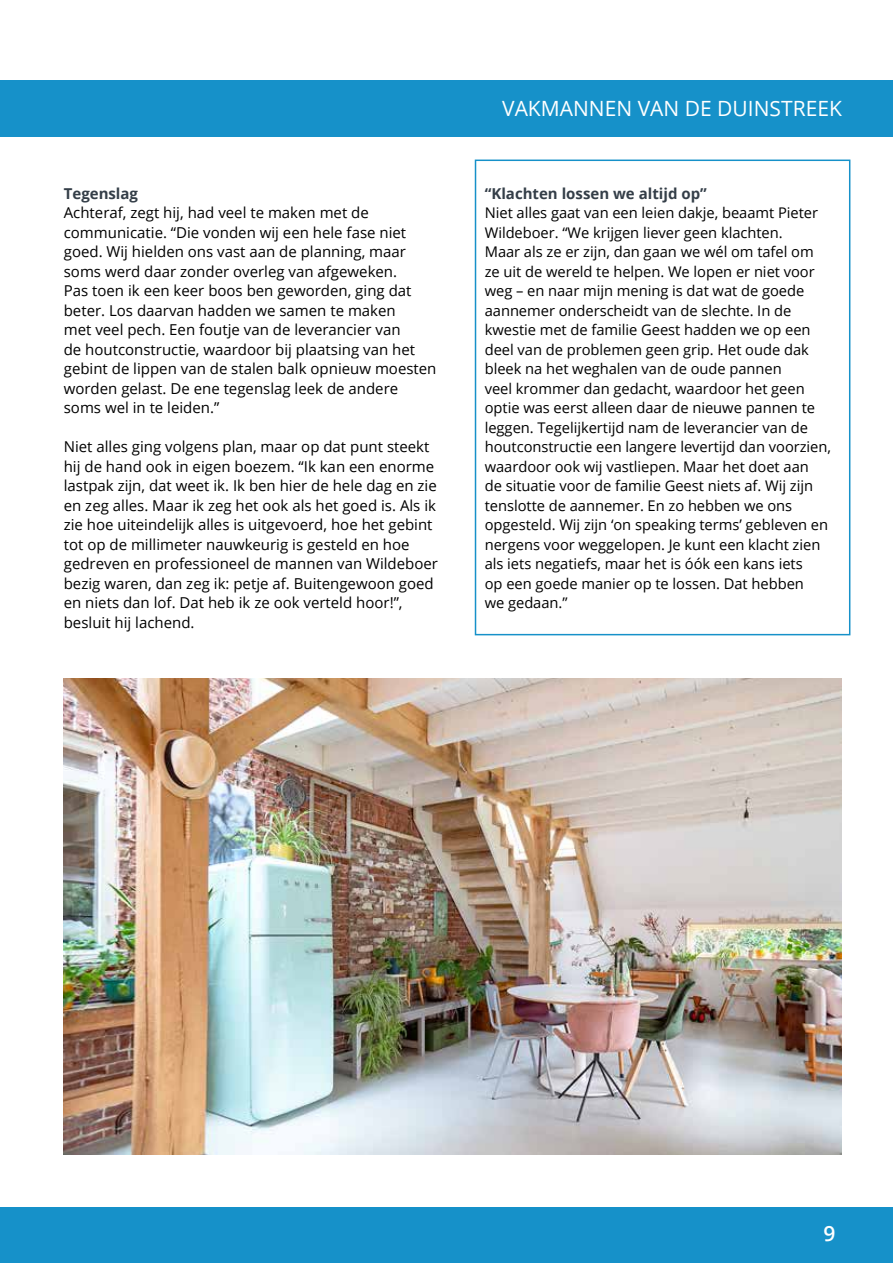
<style>
.page{position:relative;width:893px;height:1263px;background:#fff}
.page>*{position:absolute;margin:0;border:0;box-sizing:border-box;transform-origin:0 0}
.t1{font:21px "Open Sans";color:#fff}
.t2{font:600 21px "Open Sans";color:#fff}
.t3{font:15px/19.5px "Open Sans";color:#000}
.t4{font:700 15px "Open Sans";color:#343e48}
.t5{font:14.7px/19.5px "Open Sans";letter-spacing:-.005em;color:#000}
</style>
<div class="page">
<div style="left:0;top:80px;width:893px;height:57px;background:#1691c9"></div>
<div style="left:0;top:1208px;width:893px;height:55px;background:#1691c9"></div>
<div style="left:475px;top:160px;width:375px;height:475px;border:2px solid #1691c9"></div>
<img style="left:64px;top:678px;width:778px;height:476px">
<p class="t4" style="left:64px;top:182px;width:76px">Tegenslag</p>
<p class="t3" style="left:64px;top:202px;width:374px">Achteraf, zegt hij, had veel te maken met de communicatie. “Die vonden wij een hele fase niet goed. Wij hielden ons vast aan de planning, maar soms werd daar zonder overleg van afgeweken.<br>Pas toen ik een keer boos ben geworden, ging dat beter. Los daarvan hadden we samen te maken<br>met veel pech. Een foutje van de leverancier van<br>de houtconstructie, waardoor bij plaatsing van het gebint de lippen van de stalen balk opnieuw moesten worden gelast. De ene tegenslag leek de andere soms wel in te leiden.”</p>
<p class="t3" style="left:64px;top:436px;width:376px">Niet alles ging volgens plan, maar op dat punt steekt hij de hand ook in eigen boezem. “Ik kan een enorme lastpak zijn, dat weet ik. Ik ben hier de hele dag en zie en zeg alles. Maar ik zeg het ook als het goed is. Als ik zie hoe uiteindelijk alles is uitgevoerd, hoe het gebint tot op de millimeter nauwkeurig is gesteld en hoe gedreven en professioneel de mannen van Wildeboer bezig waren, dan zeg ik: petje af. Buitengewoon goed en niets dan lof. Dat heb ik ze ook verteld hoor!”, besluit hij lachend.</p>
<h1 class="t1" style="left:502px;top:94px;width:341px">VAKMANNEN VAN DE DUINSTREEK</h1>
<p class="t4" style="left:485px;top:182px;width:224px">“Klachten lossen we altijd op”</p>
<p class="t5" style="left:485px;top:203px;width:348px">Niet alles gaat van een leien dakje, beaamt Pieter Wildeboer. “We krijgen liever geen klachten.<br>Maar als ze er zijn, dan gaan we wél om tafel om ze uit de wereld te helpen. We lopen er niet voor weg – en naar mijn mening is dat wat de goede aannemer onderscheidt van de slechte. In de kwestie met de familie Geest hadden we op een deel van de problemen geen grip. Het oude dak bleek na het weghalen van de oude pannen<br>veel krommer dan gedacht, waardoor het geen optie was eerst alleen daar de nieuwe pannen te leggen. Tegelijkertijd nam de leverancier van de houtconstructie een langere levertijd dan voorzien, waardoor ook wij vastliepen. Maar het doet aan<br>de situatie voor de familie Geest niets af. Wij zijn tenslotte de aannemer. En zo hebben we ons opgesteld. Wij zijn ‘on speaking terms’ gebleven en nergens voor weggelopen. Je kunt een klacht zien als iets negatiefs, maar het is óók een kans iets<br>op een goede manier op te lossen. Dat hebben<br>we gedaan.”</p>
<h1 class="t2" style="left:824px;top:1219px;width:13px">9</h1>
</div>
